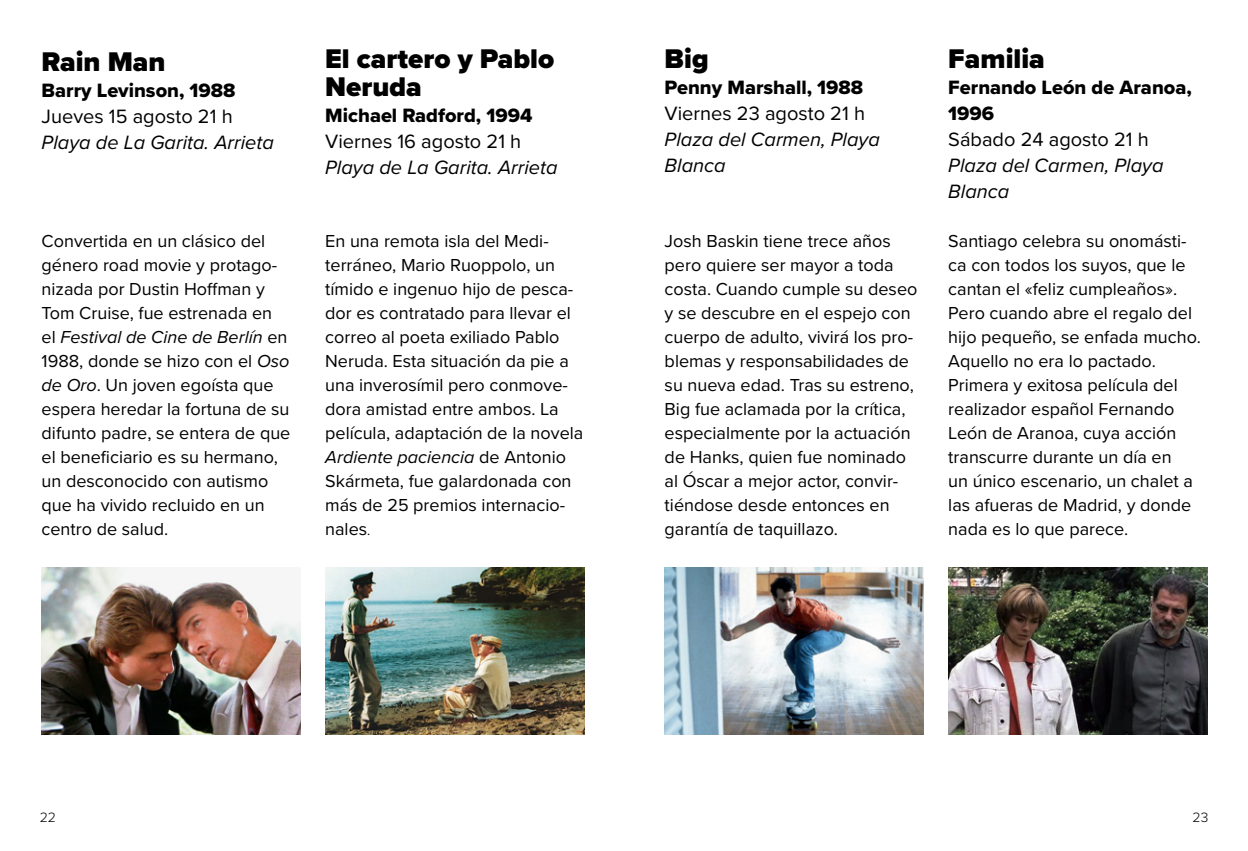
<style>
.page{position:relative;width:1248px;height:851px;background:#fff}
.page>*{position:absolute;margin:0;border:0;box-sizing:border-box;transform-origin:0 0}
.t1{font:900 28px/28px "Proxima Nova";color:#000}
.t2{font:italic 20px/26px "Proxima Nova";color:#000}
.t3{font:20px/26px "Proxima Nova Extrabld";color:#000}
.t4{font:20px "Proxima Nova";color:#000}
.t5{font:18px/24px "Proxima Nova";color:#000}
.t6{font:300 14px "Proxima Nova";color:#000}
.s1{font-style:italic}
.s2{font-size:14px}
</style>
<div class="page">
<img style="left:42px;top:567px;width:258px;height:167px">
<img style="left:325px;top:567px;width:259px;height:167px">
<img style="left:664px;top:567px;width:259px;height:167px">
<img style="left:948px;top:567px;width:259px;height:167px">
<h1 class="t1" style="left:42px;top:47px;width:125px">Rain Man</h1>
<p class="t3" style="left:42px;top:77px;width:195px">Barry Levinson, 1988</p>
<p class="t4" style="left:42px;top:101px;width:193px">Jueves 15 agosto 21 h</p>
<p class="t2" style="left:42px;top:128px;width:234px">Playa de La Garita. Arrieta</p>
<p class="t5" style="left:42px;top:228px;width:250px">Convertida en un clásico del género road movie y protago&shy;nizada por Dustin Hoffman y<br>Tom Cruise, fue estrenada en el <span class="s1">Festival de Cine de Berlín</span> en<br>1988, donde se hizo con el <span class="s1">Oso de Oro</span>. Un joven egoísta que espera heredar la fortuna de su difunto padre, se entera de que el beneficiario es su hermano, un desconocido con autismo que ha vivido recluido en un centro de salud.</p>
<h1 class="t1" style="left:325px;top:44px;width:230px">El cartero y Pablo<br>Neruda</h1>
<p class="t3" style="left:325px;top:102px;width:209px">Michael Radford, 1994</p>
<p class="t4" style="left:325px;top:126px;width:197px">Viernes 16 agosto 21 h</p>
<p class="t2" style="left:325px;top:153px;width:234px">Playa de La Garita. Arrieta</p>
<p class="t5" style="left:325px;top:228px;width:259px">En una remota isla del Medi&shy;terráneo, Mario Ruoppolo, un tímido e ingenuo hijo de pesca&shy;dor es contratado para llevar el correo al poeta exiliado Pablo<br>Neruda. Esta situación da pie a una inverosímil pero conmove&shy;dora amistad entre ambos. La película, adaptación de la novela<br><span class="s1">Ardiente paciencia</span> de Antonio<br>Skármeta, fue galardonada con más de 25 premios internacio&shy;nales<span class="s2">.</span></p>
<h1 class="t1" style="left:664px;top:44px;width:46px">Big</h1>
<p class="t3" style="left:664px;top:74px;width:200px">Penny Marshall, 1988</p>
<p class="t4" style="left:664px;top:98px;width:202px">Viernes 23 agosto 21 h</p>
<p class="t2" style="left:664px;top:125px;width:217px">Plaza del Carmen, Playa<br>Blanca</p>
<p class="t5" style="left:664px;top:228px;width:254px">Josh Baskin tiene trece años pero quiere ser mayor a toda costa. Cuando cumple su deseo y se descubre en el espejo con cuerpo de adulto, vivirá los pro&shy;blemas y responsabilidades de su nueva edad. Tras su estreno,<br>Big fue aclamada por la crítica, especialmente por la actuación de Hanks, quien fue nominado al Óscar a mejor actor, convir&shy;tiéndose desde entonces en garantía de taquillazo.</p>
<h1 class="t1" style="left:948px;top:44px;width:98px">Familia</h1>
<p class="t3" style="left:948px;top:74px;width:245px">Fernando León de Aranoa,<br>1996</p>
<p class="t4" style="left:948px;top:124px;width:202px">Sábado 24 agosto 21 h</p>
<p class="t2" style="left:948px;top:151px;width:217px">Plaza del Carmen, Playa<br>Blanca</p>
<p class="t5" style="left:948px;top:228px;width:254px">Santiago celebra su onomásti&shy;ca con todos los suyos, que le cantan el «feliz cumpleaños».<br>Pero cuando abre el regalo del hijo pequeño, se enfada mucho.<br>Aquello no era lo pactado.<br>Primera y exitosa película del realizador español Fernando<br>León de Aranoa, cuya acción transcurre durante un día en<br>un único escenario, un chalet a las afueras de Madrid, y donde nada es lo que parece.</p>
<p class="t6" style="left:40px;top:807px;width:18px">22</p>
<p class="t6" style="left:1192px;top:807px;width:17px">23</p>
</div>
